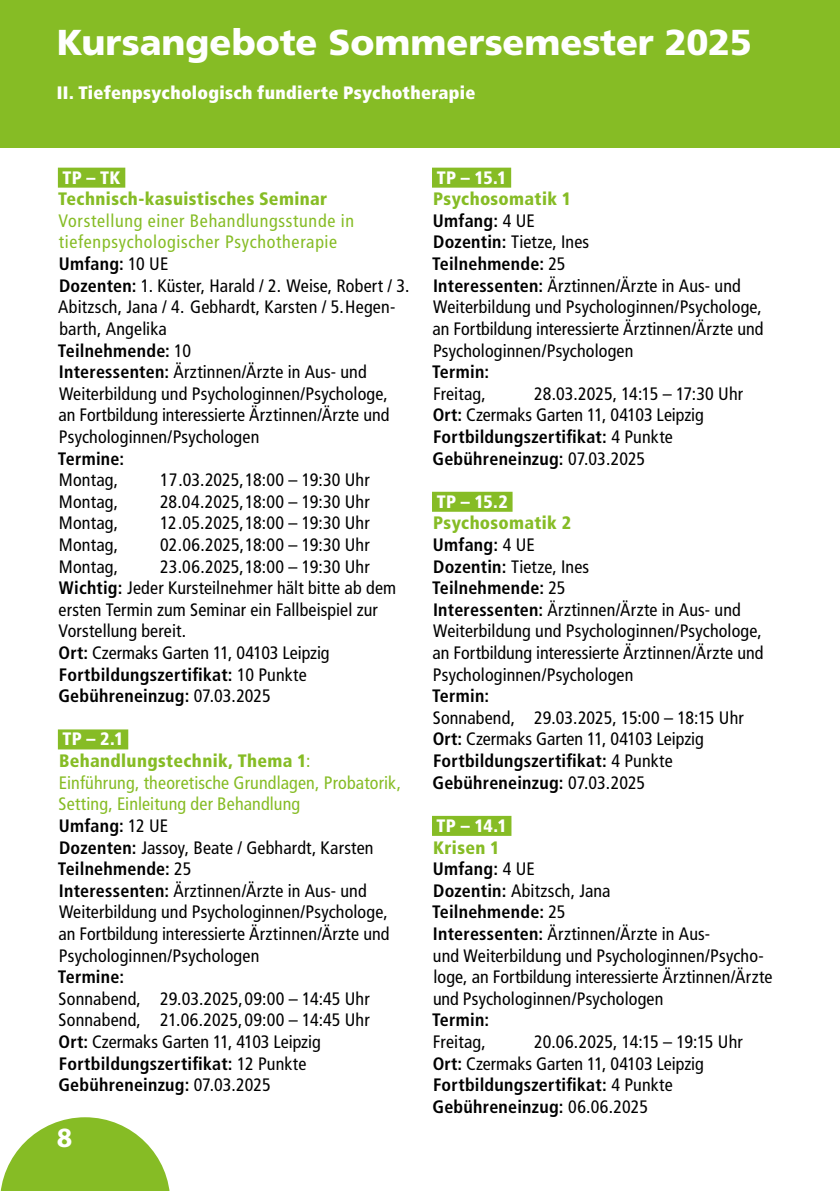
<style>
.page{position:relative;width:840px;height:1191px;background:#fff}
.page>*{position:absolute;margin:0;border:0;box-sizing:border-box;transform-origin:0 0}
.t1{font:900 36px "Frutiger LT Std";color:#fff}
.t2{font:700 28px "Myriad Pro";color:#fff}
.t3{font:condensed 18px/21.6px "Frutiger LT Std";letter-spacing:.005em;color:#000}
.t4{font:900 condensed 18px "Frutiger LT Std";letter-spacing:.02em;color:#fff}
.t5{font:700 condensed 18px "Frutiger LT Std";letter-spacing:.015em;color:#000}
.t6{font:900 condensed 18px "Frutiger LT Std";letter-spacing:.02em;color:#86bc25}
.t7{font:900 condensed 18px "Frutiger LT Std";letter-spacing:.015em;color:#fff}
.s1{color:#86bc25}
.s2{font-weight:700}
.s3{font-weight:900;color:#fff}
.s4{font-weight:900;color:#86bc25}
</style>
<div class="page">
<div style="left:0;top:0;width:839px;height:147px;background:#86bc25"></div>
<svg style="left:0;top:1117px;width:170px;height:74px"></svg>
<div style="left:58px;top:168px;width:67px;height:20px;background:#86bc25"></div>
<div style="left:58px;top:729px;width:70px;height:20px;background:#86bc25"></div>
<div style="left:432px;top:168px;width:79px;height:20px;background:#86bc25"></div>
<div style="left:432px;top:492px;width:80px;height:20px;background:#86bc25"></div>
<div style="left:432px;top:816px;width:79px;height:20px;background:#86bc25"></div>
<h1 class="t1" style="left:57px;top:21px;width:696px">Kursangebote Sommersemester 2025</h1>
<p class="t4" style="left:57px;top:81px;width:420px">II. Tiefenpsychologisch fundierte Psychotherapie</p>
<p class="t7" style="left:63px;top:166px;width:59px">TP – TK</p>
<p class="t6" style="left:58px;top:188px;width:270px">Technisch-kasuistisches Seminar</p>
<p class="t3" style="left:58px;top:210px;width:353px"><span class="s1">Vorstellung einer Behandlungsstunde in tiefenpsychologischer Psychotherapie<br></span><span class="s2">Umfang:</span> 10 UE<br><span class="s2">Dozenten:</span> 1. Küster, Harald / 2. Weise, Robert / 3.<br>Abitzsch, Jana / 4. Gebhardt, Karsten / 5.Hegen&shy;barth, Angelika<br><span class="s2">Teilnehmende:</span> 10<br><span class="s2">Interessenten:</span> Ärztinnen/Ärzte in Aus- und Weiterbildung und Psychologinnen/Psychologe,<br>an Fortbildung interessierte Ärztinnen/Ärzte und Psychologinnen/Psychologen</p>
<p class="t5" style="left:58px;top:447px;width:68px">Termine:</p>
<p class="t3" style="left:59px;top:469px;width:61px">Montag,</p>
<p class="t3" style="left:160px;top:469px;width:211px">17.03.2025,18:00 – 19:30 Uhr</p>
<p class="t3" style="left:59px;top:491px;width:61px">Montag,</p>
<p class="t3" style="left:160px;top:491px;width:211px">28.04.2025,18:00 – 19:30 Uhr</p>
<p class="t3" style="left:59px;top:512px;width:61px">Montag,</p>
<p class="t3" style="left:160px;top:512px;width:211px">12.05.2025,18:00 – 19:30 Uhr</p>
<p class="t3" style="left:59px;top:534px;width:61px">Montag,</p>
<p class="t3" style="left:160px;top:534px;width:211px">02.06.2025,18:00 – 19:30 Uhr</p>
<p class="t3" style="left:59px;top:555px;width:61px">Montag,</p>
<p class="t3" style="left:58px;top:555px;width:339px;text-indent:102px">23.06.2025,18:00 – 19:30 Uhr <span class="s2">Wichtig:</span> Jeder Kursteilnehmer hält bitte ab dem ersten Termin zum Seminar ein Fallbeispiel zur Vorstellung bereit.<br><span class="s2">Ort:</span> Czermaks Garten 11, 04103 Leipzig <span class="s2">Fortbildungszertifikat:</span> 10 Punkte <span class="s2">Gebühreneinzug:</span> 07.03.2025</p>
<p class="t3" style="left:58px;top:728px;width:344px"><span class="s3">TP – 2.1<br></span><span class="s4">Behandlungstechnik, Thema 1</span><span class="s1">:<br>Einführung, theoretische Grundlagen, Probatorik, Setting, Einleitung der Behandlung<br></span><span class="s2">Umfang:</span> 12 UE<br><span class="s2">Dozenten:</span> Jassoy, Beate / Gebhardt, Karsten <span class="s2">Teilnehmende:</span> 25<br><span class="s2">Interessenten:</span> Ärztinnen/Ärzte in Aus- und Weiterbildung und Psychologinnen/Psychologe, an Fortbildung interessierte Ärztinnen/Ärzte und Psychologinnen/Psychologen</p>
<p class="t5" style="left:58px;top:966px;width:68px">Termine:</p>
<p class="t3" style="left:58px;top:987px;width:313px">Sonnabend, 29.03.2025,09:00 – 14:45 Uhr Sonnabend, 21.06.2025,09:00 – 14:45 Uhr <span class="s2">Ort:</span> Czermaks Garten 11, 4103 Leipzig <span class="s2">Fortbildungszertifikat:</span> 12 Punkte <span class="s2">Gebühreneinzug:</span> 07.03.2025</p>
<h2 class="t2" style="left:57px;top:1119px;width:17px">8</h2>
<p class="t7" style="left:436px;top:166px;width:71px">TP – 15.1</p>
<p class="t3" style="left:432px;top:188px;width:333px"><span class="s4">Psychosomatik 1<br></span><span class="s2">Umfang:</span> 4 UE<br><span class="s2">Dozentin:</span> Tietze, Ines<br><span class="s2">Teilnehmende:</span> 25<br><span class="s2">Interessenten:</span> Ärztinnen/Ärzte in Aus- und<br>Weiterbildung und Psychologinnen/Psychologe, an Fortbildung interessierte Ärztinnen/Ärzte und<br>Psychologinnen/Psychologen</p>
<p class="t5" style="left:432px;top:361px;width:59px">Termin:</p>
<p class="t3" style="left:433px;top:383px;width:54px">Freitag,</p>
<p class="t3" style="left:432px;top:383px;width:312px;text-indent:102px">28.03.2025, 14:15 – 17:30 Uhr <span class="s2">Ort:</span> Czermaks Garten 11, 04103 Leipzig <span class="s2">Fortbildungszertifikat:</span> 4 Punkte <span class="s2">Gebühreneinzug:</span> 07.03.2025</p>
<p class="t7" style="left:436px;top:490px;width:73px">TP – 15.2</p>
<p class="t3" style="left:432px;top:512px;width:333px"><span class="s4">Psychosomatik 2<br></span><span class="s2">Umfang:</span> 4 UE<br><span class="s2">Dozentin:</span> Tietze, Ines<br><span class="s2">Teilnehmende:</span> 25<br><span class="s2">Interessenten:</span> Ärztinnen/Ärzte in Aus- und<br>Weiterbildung und Psychologinnen/Psychologe, an Fortbildung interessierte Ärztinnen/Ärzte und<br>Psychologinnen/Psychologen</p>
<p class="t5" style="left:432px;top:685px;width:59px">Termin:</p>
<p class="t3" style="left:432px;top:707px;width:312px">Sonnabend, 29.03.2025, 15:00 – 18:15 Uhr <span class="s2">Ort:</span> Czermaks Garten 11, 04103 Leipzig <span class="s2">Fortbildungszertifikat:</span> 4 Punkte <span class="s2">Gebühreneinzug:</span> 07.03.2025</p>
<p class="t7" style="left:436px;top:814px;width:72px">TP – 14.1</p>
<p class="t3" style="left:432px;top:836px;width:342px"><span class="s4">Krisen 1<br></span><span class="s2">Umfang:</span> 4 UE<br><span class="s2">Dozentin:</span> Abitzsch, Jana<br><span class="s2">Teilnehmende:</span> 25<br><span class="s2">Interessenten:</span> Ärztinnen/Ärzte in Aus-<br>und Weiterbildung und Psychologinnen/Psycho&shy;loge, an Fortbildung interessierte Ärztinnen/Ärzte und Psychologinnen/Psychologen</p>
<p class="t5" style="left:432px;top:1009px;width:59px">Termin:</p>
<p class="t3" style="left:432px;top:1031px;width:54px">Freitag,</p>
<p class="t3" style="left:432px;top:1031px;width:312px;text-indent:102px">20.06.2025, 14:15 – 19:15 Uhr <span class="s2">Ort:</span> Czermaks Garten 11, 04103 Leipzig <span class="s2">Fortbildungszertifikat:</span> 4 Punkte <span class="s2">Gebühreneinzug:</span> 06.06.2025</p>
</div>
